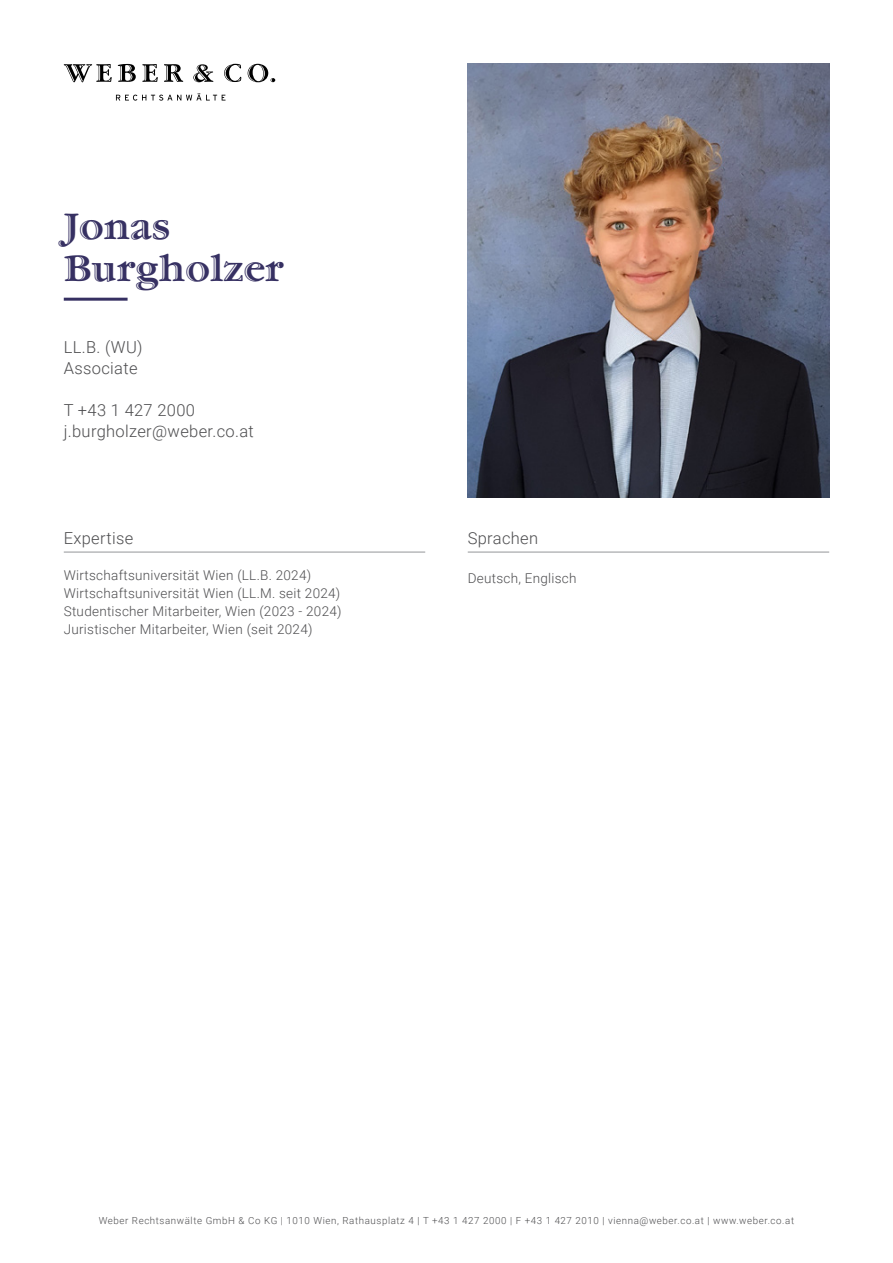
<style>
.page{position:relative;width:893px;height:1263px;background:#fff}
.page>*{position:absolute;margin:0;border:0;box-sizing:border-box;transform-origin:0 0}
.t1{font:37.5px/42px "Garamond Handtooled ITC Std";letter-spacing:.01em;color:#363062}
.t2{font:300 16.5px/21px "Roboto";letter-spacing:.02em;color:#4d4d4f}
.t3{font:300 13.5px/18px "Roboto";letter-spacing:.02em;color:#4d4d4f}
.t4{font:300 9.75px "Roboto";letter-spacing:.06em;color:#4d4d4f}
</style>
<div class="page">
<svg style="left:116px;top:93px;width:109px;height:8px"></svg>
<svg style="left:64px;top:64px;width:211px;height:18px"></svg>
<hr style="left:468px;top:552px;width:361px;height:1px;background:#939598">
<hr style="left:64px;top:298px;width:64px;height:3px;background:#363062">
<hr style="left:64px;top:552px;width:361px;height:1px;background:#939598">
<img style="left:468px;top:64px;width:361px;height:433px">
<h1 class="t1" style="left:64px;top:206px;width:222px">Jonas<br>Burgholzer</h1>
<p class="t2" style="left:64px;top:336px;width:80px">LL.B. (WU)<br>Associate</p>
<p class="t2" style="left:64px;top:399px;width:192px">T +43 1 427 2000 j.burgholzer@weber.co.at</p>
<p class="t2" style="left:64px;top:527px;width:71px">Expertise</p>
<p class="t3" style="left:64px;top:566px;width:279px">Wirtschaftsuniversität Wien (LL.B. 2024)<br>Wirtschaftsuniversität Wien (LL.M. seit 2024)<br>Studentischer Mitarbeiter, Wien (2023 - 2024)<br>Juristischer Mitarbeiter, Wien (seit 2024)</p>
<p class="t2" style="left:468px;top:527px;width:72px">Sprachen</p>
<p class="t3" style="left:468px;top:569px;width:110px">Deutsch, Englisch</p>
<p class="t4" style="left:99px;top:1213px;width:697px">Weber Rechtsanwälte GmbH &amp; Co KG | 1010 Wien, Rathausplatz 4 | T +43 1 427 2000 | F +43 1 427 2010 | vienna@weber.co.at | www.weber.co.at</p>
</div>
